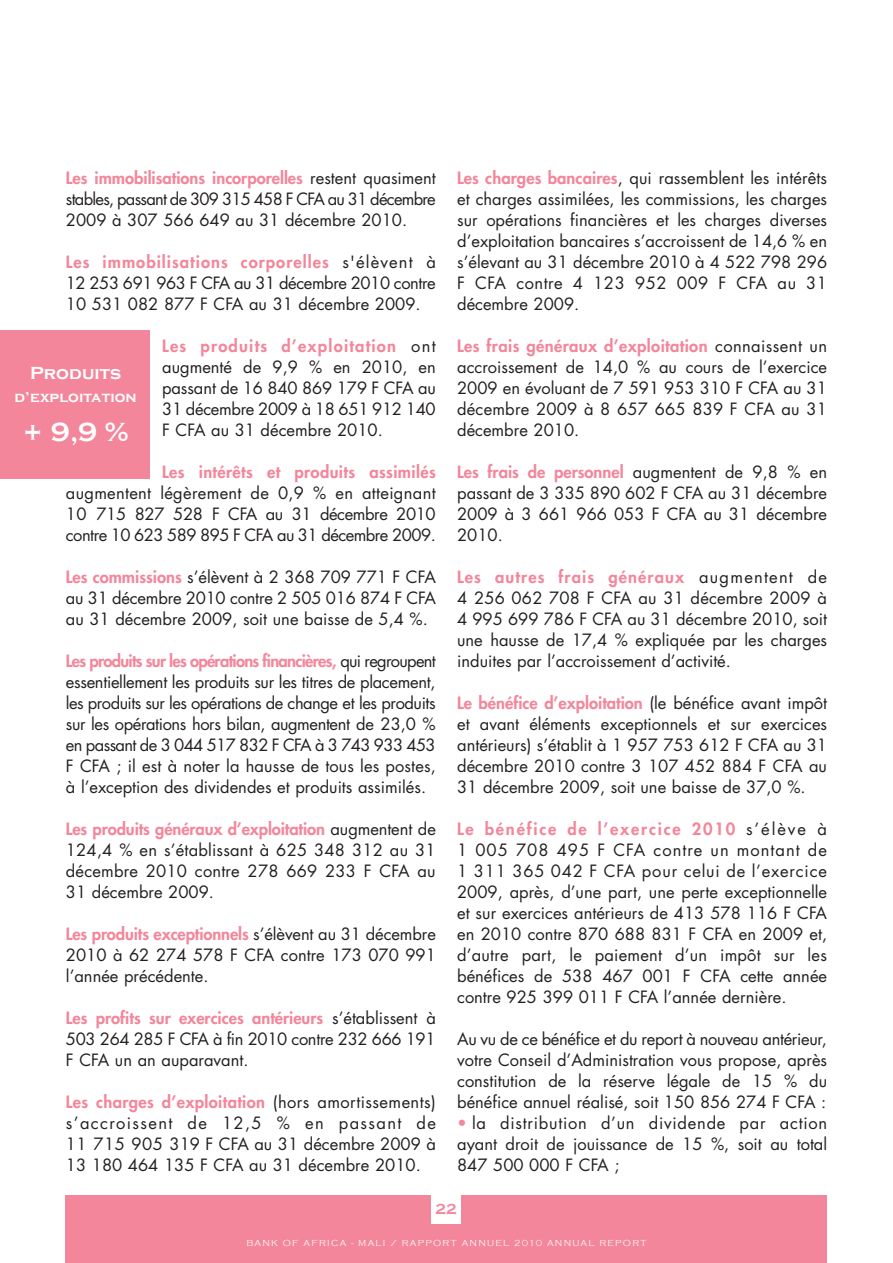
<style>
.page{position:relative;width:893px;height:1263px;background:#fff}
.page>*{position:absolute;margin:0;border:0;box-sizing:border-box;transform-origin:0 0}
.t1{font:700 27px "Copperplate Gothic";color:#fff}
.t2{font:700 18px "Copperplate Gothic";letter-spacing:.005em;color:#fff}
.t3{font:16.5px/21px "Futura";color:#231f20;text-align:justify}
.t4{font:800 16.5px "Futura";letter-spacing:.025em;color:#f3869a}
.t5{font:700 15px "Copperplate Gothic";letter-spacing:.005em;color:#fff}
.t6{font:700 15px "Copperplate Gothic";color:#f3869a}
.t7{font:300 9px "Copperplate Gothic";letter-spacing:.145em;color:#fff}
.s1{font-weight:800;color:#f3869a}
.s2{color:#f3869a}
</style>
<div class="page">
<div style="left:66px;top:1195px;width:761px;height:68px;background:#f3869a"></div>
<div style="left:431px;top:1194px;width:30px;height:30px;background:#fff"></div>
<div style="left:0;top:330px;width:150px;height:149px;background:#f3869a"></div>
<p class="t3" style="left:66px;top:169px;width:371px"><span class="s1">Les immobilisations incorporelles</span> restent quasiment stables, passant de 309 315 458 F CFA au 31 décembre 2009 à 307 566 649 au 31 décembre 2010.</p>
<p class="t3" style="left:66px;top:253px;width:371px"><span class="s1">Les immobilisations corporelles</span> s'élèvent à 12 253 691 963 F CFA au 31 décembre 2010 contre 10 531 082 877 F CFA au 31 décembre 2009.</p>
<p class="t3" style="left:162px;top:337px;width:275px"><span class="s1">Les produits d’exploitation</span> ont augmenté de 9,9 % en 2010, en passant de 16 840 869 179 F CFA au 31 décembre 2009 à 18 651 912 140<br>F CFA au 31 décembre 2010.</p>
<p class="t4" style="left:162px;top:464px;width:275px">Les intérêts et produits assimilés</p>
<p class="t3" style="left:66px;top:484px;width:371px">augmentent légèrement de 0,9 % en atteignant 10 715 827 528 F CFA au 31 décembre 2010 contre 10 623 589 895 F CFA au 31 décembre 2009.</p>
<p class="t3" style="left:66px;top:568px;width:372px"><span class="s1">Les commissions</span> s’élèvent à 2 368 709 771 F CFA au 31 décembre 2010 contre 2 505 016 874 F CFA au 31 décembre 2009, soit une baisse de 5,4 %.</p>
<p class="t3" style="left:66px;top:652px;width:371px"><span class="s1">Les produits sur les opérations financières,</span> qui regroupent essentiellement les produits sur les titres de placement, les produits sur les opérations de change et les produits sur les opérations hors bilan, augmentent de 23,0 % en passant de 3 044 517 832 F CFA à 3 743 933 453<br>F CFA ; il est à noter la hausse de tous les postes, à l’exception des dividendes et produits assimilés.</p>
<p class="t3" style="left:66px;top:820px;width:371px"><span class="s1">Les produits généraux d’exploitation</span> augmentent de 124,4 % en s’établissant à 625 348 312 au 31 décembre 2010 contre 278 669 233 F CFA au 31 décembre 2009.</p>
<p class="t3" style="left:66px;top:925px;width:372px"><span class="s1">Les produits exceptionnels</span> s’élèvent au 31 décembre 2010 à 62 274 578 F CFA contre 173 070 991 l’année précédente.</p>
<p class="t3" style="left:66px;top:1009px;width:371px"><span class="s1">Les profits sur exercices antérieurs</span> s’établissent à 503 264 285 F CFA à fin 2010 contre 232 666 191<br>F CFA un an auparavant.</p>
<p class="t3" style="left:66px;top:1093px;width:372px"><span class="s1">Les charges d’exploitation</span> (hors amortissements) s’accroissent de 12,5 % en passant de 11 715 905 319 F CFA au 31 décembre 2009 à 13 180 464 135 F CFA au 31 décembre 2010.</p>
<p class="t2" style="left:30px;top:363px;width:93px">Produits</p>
<p class="t5" style="left:15px;top:389px;width:124px">d’exploitation</p>
<h1 class="t1" style="left:23px;top:417px;width:108px">+-9,9-%</h1>
<p class="t3" style="left:457px;top:169px;width:372px"><span class="s1">Les charges bancaires</span>, qui rassemblent les intérêts et charges assimilées, les commissions, les charges sur opérations financières et les charges diverses d’exploitation bancaires s’accroissent de 14,6 % en s’élevant au 31 décembre 2010 à 4 522 798 296<br>F CFA contre 4 123 952 009 F CFA au 31 décembre 2009.</p>
<p class="t3" style="left:457px;top:337px;width:371px"><span class="s1">Les frais généraux d’exploitation</span> connaissent un accroissement de 14,0 % au cours de l’exercice 2009 en évoluant de 7 591 953 310 F CFA au 31 décembre 2009 à 8 657 665 839 F CFA au 31 décembre 2010.</p>
<p class="t3" style="left:457px;top:463px;width:372px"><span class="s1">Les frais de personnel</span> augmentent de 9,8 % en passant de 3 335 890 602 F CFA au 31 décembre 2009 à 3 661 966 053 F CFA au 31 décembre 2010.</p>
<p class="t3" style="left:457px;top:568px;width:371px"><span class="s1">Les autres frais généraux</span> augmentent de 4 256 062 708 F CFA au 31 décembre 2009 à 4 995 699 786 F CFA au 31 décembre 2010, soit une hausse de 17,4 % expliquée par les charges induites par l’accroissement d’activité.</p>
<p class="t3" style="left:457px;top:694px;width:372px"><span class="s1">Le bénéfice d’exploitation</span> (le bénéfice avant impôt et avant éléments exceptionnels et sur exercices antérieurs) s’établit à 1 957 753 612 F CFA au 31 décembre 2010 contre 3 107 452 884 F CFA au 31 décembre 2009, soit une baisse de 37,0 %.</p>
<p class="t3" style="left:457px;top:820px;width:372px"><span class="s1">Le bénéfice de l’exercice 2010</span> s’élève à 1 005 708 495 F CFA contre un montant de 1 311 365 042 F CFA pour celui de l’exercice 2009, après, d’une part, une perte exceptionnelle et sur exercices antérieurs de 413 578 116 F CFA en 2010 contre 870 688 831 F CFA en 2009 et, d’autre part, le paiement d’un impôt sur les bénéfices de 538 467 001 F CFA cette année contre 925 399 011 F CFA l’année dernière.</p>
<p class="t3" style="left:457px;top:1030px;width:372px">Au vu de ce bénéfice et du report à nouveau antérieur, votre Conseil d’Administration vous propose, après constitution de la réserve légale de 15 % du bénéfice annuel réalisé, soit 150 856 274 F CFA :</p>
<p class="t3" style="left:457px;top:1114px;width:372px"><span class="s2">•</span> la distribution d’un dividende par action ayant droit de jouissance de 15 %, soit au total 847 500 000 F CFA ;</p>
<p class="t6" style="left:436px;top:1200px;width:23px">22</p>
<p class="t7" style="left:246px;top:1238px;width:402px">BANK OF AFRICA - MALI / RAPPORT ANNUEL 2010 ANNUAL REPORT</p>
</div>
